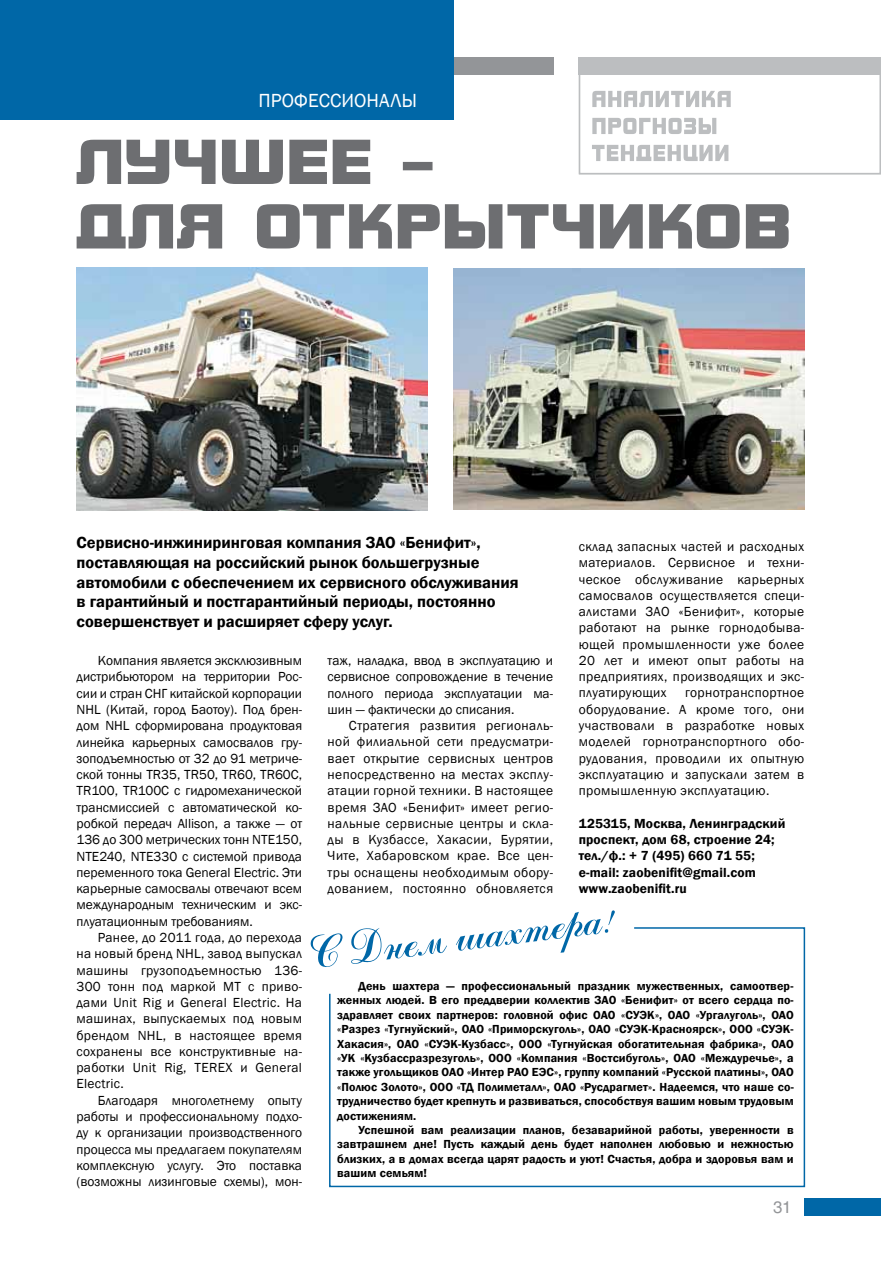
<style>
.page{position:relative;width:881px;height:1263px;background:#fff}
.page>*{position:absolute;margin:0;border:0;box-sizing:border-box;transform-origin:0 0}
.t1{font:19.5px "Franklin Gothic";color:#fff}
.t2{font:600 16.5px/19.8px "Franklin Gothic";color:#000}
.t3{font:16.5px "Helios";color:#939598}
.t4{font:13.5px/16.4px "Franklin Gothic";letter-spacing:.02em;color:#000;text-align:justify}
.t5{font:600 13.5px/16.4px "Franklin Gothic";letter-spacing:.01em;color:#000}
.t6{font:600 12px/14.4px "Franklin Gothic";letter-spacing:.01em;color:#000;text-align:justify}
</style>
<div class="page">
<div style="left:578px;top:57px;width:302px;height:117px;border:2px solid #bcbec0"></div>
<div style="left:329px;top:58px;width:224px;height:17px;background:#939598"></div>
<div style="left:578px;top:58px;width:302px;height:17px;background:#bcbec0"></div>
<svg style="left:592px;top:145px;width:136px;height:16px"></svg>
<svg style="left:592px;top:118px;width:124px;height:16px"></svg>
<svg style="left:592px;top:91px;width:138px;height:16px"></svg>
<div style="left:804px;top:1198px;width:76px;height:17px;background:#0067a7"></div>
<div style="left:0;top:0;width:453px;height:119px;background:#0067a7"></div>
<svg style="left:77px;top:140px;width:355px;height:44px"></svg>
<svg style="left:77px;top:204px;width:711px;height:44px"></svg>
<img style="left:77px;top:268px;width:350px;height:242px">
<img style="left:453px;top:268px;width:351px;height:241px">
<svg style="left:329px;top:927px;width:476px;height:261px"></svg>
<svg style="left:310px;top:910px;width:304px;height:57px"></svg>
<h1 class="t1" style="left:258px;top:88px;width:160px">Професси оналы</h1>
<p class="t2" style="left:77px;top:533px;width:443px">Сервисно-инжиниринговая компания ЗАО «Бенифит», поставляющая на российский рынок большегрузные автомобили с обеспечением их сервисного обслуживания в гарантийный и постгарантийный периоды, постоянно совершенствует и расширяет сферу услуг.</p>
<p class="t4" style="left:76px;top:653px;width:227px;text-indent:21px">Компания является эксклюзивным дистрибьютором на территории Рос&shy;сии и стран СНГ китайской корпорации NHL (Китай, город Баотоу). Под брен&shy;дом NHL сформирована продуктовая линейка карьерных самосвалов гру&shy;зоподъемностью от 32 до 91 метриче&shy;ской тонны TR35, TR50, TR60, TR60C, TR100, TR100C с гидромеханической трансмиссией с автоматической ко&shy;робкой передач Allison, а также — от 136 до 300 метрических тонн NTE150, NTE240, NTE330 с системой привода переменного тока General Electric. Эти карьерные самосвалы отвечают всем международным техническим и экс&shy;плуатационным требованиям.</p>
<p class="t4" style="left:76px;top:929px;width:227px;text-indent:21px">Ранее, до 2011 года, до перехода на новый бренд NHL, завод выпускал машины грузоподъемностью 136- 300 тонн под маркой МТ</p>
<p class="t4" style="left:578px;top:538px;width:227px">склад запасных частей и расходных материалов. Сервисное и техни&shy;ческое обслуживание карьерных самосвалов осуществляется специ&shy;алистами ЗАО</p>
<p class="t4" style="left:578px;top:604px;width:227px;text-indent:100px">«Бенифит», которые работают на рынке горнодобыва&shy;ющей промышленности уже более 20 лет и имеют опыт работы на предприятиях, производящих и экс&shy;плуатирующих</p>
<p class="t4" style="left:327px;top:653px;width:227px">таж, наладка, ввод в эксплуатацию и сервисное сопровождение в течение полного периода эксплуатации ма&shy;шин — фактически до списания.</p>
<p class="t4" style="left:327px;top:718px;width:227px;text-indent:21px">Стратегия развития региональ&shy;ной филиальной сети предусматри&shy;вает открытие сервисных центров непосредственно на местах эксплу&shy;атации горной техники. В настоящее время ЗАО «Бенифит» имеет регио&shy;нальные сервисные центры и скла&shy;ды в Кузбассе, Хакасии, Бурятии, Чите, Хабаровском крае. Все цен&shy;тры оснащены необходимым обору&shy;дованием, постоянно обновляется</p>
<p class="t4" style="left:684px;top:685px;width:121px">горнотранспортное</p>
<p class="t4" style="left:578px;top:701px;width:98px">оборудование. А</p>
<p class="t4" style="left:578px;top:701px;width:227px;text-indent:117px">кроме того, они участвовали в разработке новых моделей горнотранспортного обо&shy;рудования, проводили их опытную эксплуатацию и запускали затем в промышленную эксплуатацию.</p>
<p class="t5" style="left:578px;top:815px;width:208px">125315, Москва, Ленинградский проспект, дом 68, строение 24; тел./ф.: + 7 (495) 660 71 55; e-mail: zaobenifit@gmail.com www.zaobenifit.ru</p>
<p class="t6" style="left:337px;top:979px;width:458px;text-indent:21px">День шахтера — профессиональный праздник мужественных, самоотвер&shy;женных людей. В его преддверии коллектив ЗАО «Бенифит» от всего сердца по&shy;здравляет своих партнеров: головной офис ОАО</p>
<p class="t4" style="left:76px;top:978px;width:227px;text-indent:172px">с приво&shy;дами Unit Rig и General Electric. На машинах, выпускаемых под новым брендом NHL, в настоящее время сохранены все конструктивные на&shy;работки Unit Rig, TEREX и General Electric.</p>
<p class="t4" style="left:76px;top:1092px;width:227px;text-indent:21px">Благодаря многолетнему опыту работы и профессиональному подхо&shy;ду к организации производственного процесса мы предлагаем покупателям комплексную услугу. Это поставка (возможны лизинговые схемы), мон-</p>
<p class="t6" style="left:621px;top:1008px;width:55px">«СУЭК», ОАО</p>
<p class="t6" style="left:695px;top:1008px;width:84px">«Ургалуголь», ОАО</p>
<p class="t6" style="left:337px;top:1022px;width:133px">«Разрез «Тугнуйский», ОАО</p>
<p class="t6" style="left:488px;top:1022px;width:109px">«Приморскуголь», ОАО</p>
<p class="t6" style="left:614px;top:1022px;width:124px">«СУЭК-Красноярск», ООО</p>
<p class="t6" style="left:756px;top:1022px;width:38px">«СУЭК-</p>
<p class="t6" style="left:337px;top:1036px;width:68px">Хакасия», ОАО</p>
<p class="t6" style="left:424px;top:1036px;width:103px">«СУЭК-Кузбасс», ООО</p>
<p class="t6" style="left:547px;top:1036px;width:232px">«Тугнуйская обогатительная фабрика», ОАО</p>
<p class="t6" style="left:337px;top:1051px;width:160px">«УК «Кузбассразрезуголь», ООО</p>
<p class="t6" style="left:516px;top:1051px;width:165px">«Компания «Востсибуголь», ОАО</p>
<p class="t6" style="left:700px;top:1051px;width:94px">«Междуречье», а</p>
<p class="t6" style="left:337px;top:1065px;width:113px">также угольщиков ОАО</p>
<p class="t6" style="left:467px;top:1065px;width:48px">«Интер РАО</p>
<p class="t6" style="left:531px;top:1065px;width:248px">ЕЭС», группу компаний «Русской платины», ОАО</p>
<p class="t6" style="left:337px;top:1080px;width:101px">«Полюс Золото», ООО</p>
<p class="t6" style="left:456px;top:1080px;width:105px">«ТД Полиметалл», ОАО</p>
<p class="t6" style="left:337px;top:1080px;width:458px;text-indent:243px">«Русдрагмет». Надеемся, что наше со&shy;трудничество будет крепнуть и развиваться, способствуя вашим новым трудовым достижениям.</p>
<p class="t6" style="left:337px;top:1123px;width:458px;text-indent:21px">Успешной вам реализации планов, безаварийной работы, уверенности в завтрашнем дне! Пусть каждый день будет наполнен любовью и нежностью близких, а в домах всегда царят радость и уют! Счастья, добра и здоровья вам и вашим семьям!</p>
<p class="t3" style="left:772px;top:1197px;width:20px">31</p>
</div>
